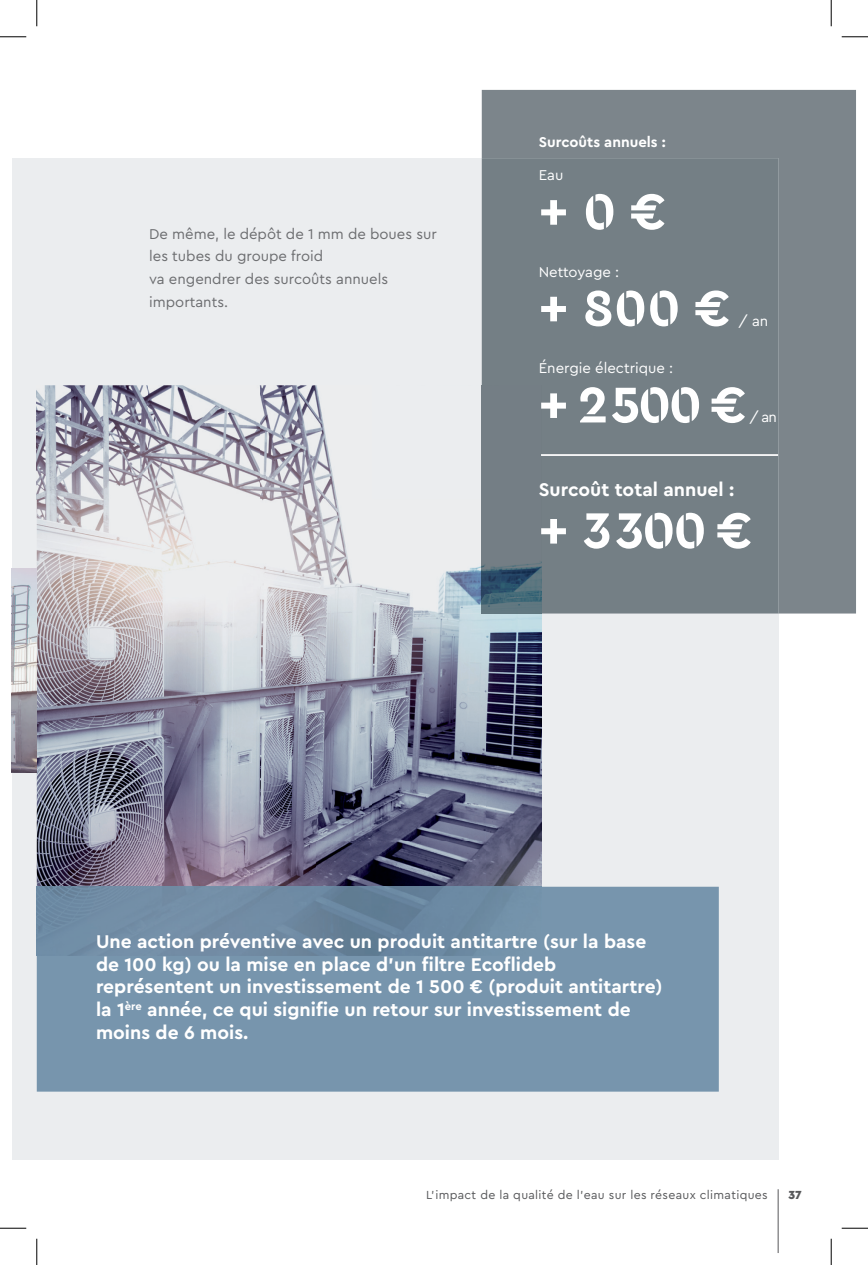
<style>
.page{position:relative;width:868px;height:1265px;background:#fff}
.page>*{position:absolute;margin:0;border:0;box-sizing:border-box;transform-origin:0 0}
.t1{font:700 52.5px "Cera Stencil PRO";letter-spacing:-.04em;color:#fff}
.t2{font:700 19.25px/22.8px "Cera PRO";color:#fff}
.t3{font:14.88px/22.8px "Cera PRO";color:#6c6d70}
.t4{font:14.88px "Cera PRO";color:#fff}
.t5{font:700 14.88px "Cera PRO";color:#fff}
.t6{font:12.25px "Cera PRO";letter-spacing:.025em;color:#57585a}
.t7{font:900 12.25px "Cera PRO";color:#57585a}
</style>
<div class="page">
<hr style="left:777px;top:1188px;width:1px;height:64px;background:#57585a">
<div style="left:12px;top:158px;width:766px;height:1001px;background:#ebedef"></div>
<img style="left:37px;top:386px;width:300px;height:113px">
<img style="left:37px;top:499px;width:448px;height:342px">
<img style="left:485px;top:613px;width:56px;height:273px">
<img style="left:37px;top:841px;width:280px;height:45px">
<img style="left:317px;top:841px;width:168px;height:45px">
<img style="left:12px;top:568px;width:25px;height:204px">
<div style="left:481px;top:90px;width:374px;height:523px;background:#7c858b"></div>
<div style="left:481px;top:158px;width:297px;height:455px;background:#747f85"></div>
<img style="left:481px;top:386px;width:60px;height:227px">
<hr style="left:541px;top:454px;width:236px;height:2px;background:#fff">
<div style="left:37px;top:886px;width:681px;height:205px;background:#7795ad"></div>
<img style="left:37px;top:886px;width:504px;height:68px">
<svg style="left:0;top:36px;width:26px;height:1px"></svg>
<svg style="left:841px;top:36px;width:26px;height:1px"></svg>
<svg style="left:0;top:1227px;width:26px;height:1px"></svg>
<svg style="left:841px;top:1227px;width:26px;height:1px"></svg>
<svg style="left:36px;top:0;width:1px;height:26px"></svg>
<svg style="left:36px;top:1238px;width:1px;height:26px"></svg>
<svg style="left:830px;top:0;width:1px;height:26px"></svg>
<svg style="left:830px;top:1238px;width:1px;height:26px"></svg>
<p class="t3" style="left:149px;top:221px;width:289px">De même, le dépôt de 1 mm de boues sur les tubes du groupe froid<br>va engendrer des surcoûts annuels importants.</p>
<p class="t5" style="left:538px;top:132px;width:128px">Surcoûts annuels :</p>
<p class="t4" style="left:538px;top:165px;width:26px">Eau</p>
<h1 class="t1" style="left:538px;top:177px;width:129px">+ 0 €</h1>
<p class="t4" style="left:538px;top:262px;width:82px">Nettoyage :</p>
<h1 class="t1" style="left:538px;top:273px;width:193px">+ 800 €</h1>
<p class="t4" style="left:738px;top:311px;width:31px">/ an</p>
<p class="t4" style="left:538px;top:358px;width:136px">Énergie électrique :</p>
<h1 class="t1" style="left:538px;top:370px;width:209px">+ 2 500 €</h1>
<p class="t4" style="left:749px;top:407px;width:29px">/ an</p>
<p class="t2" style="left:538px;top:477px;width:197px">Surcoût total annuel :</p>
<h1 class="t1" style="left:538px;top:495px;width:215px">+ 3 300 €</h1>
<p class="t2" style="left:96px;top:928px;width:567px">Une action préventive avec un produit antitartre (sur la base de 100 kg) ou la mise en place d’un filtre Ecoflideb représentent un investissement de 1 500 € (produit antitartre) la 1<sup>ère</sup> année, ce qui signifie un retour sur investissement de moins de 6 mois.</p>
<p class="t6" style="left:426px;top:1186px;width:343px">L’impact de la qualité de l’eau sur les réseaux climatiques</p>
<p class="t7" style="left:788px;top:1186px;width:15px">37</p>
</div>
